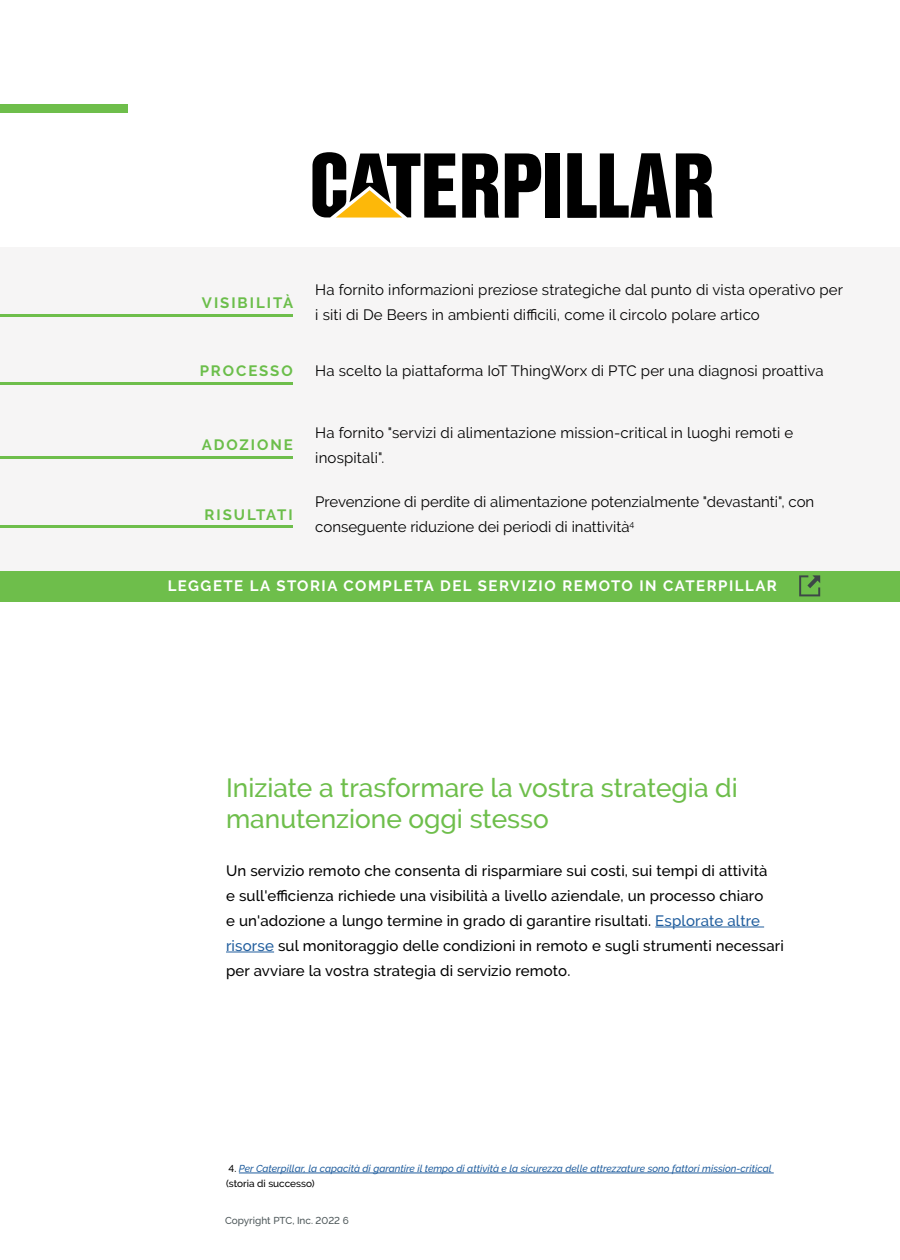
<style>
.page{position:relative;width:900px;height:1260px;background:#fff}
.page>*{position:absolute;margin:0;border:0;box-sizing:border-box;transform-origin:0 0}
.t1{font:500 26.25px/31.5px "PTC Raleway";color:#6ebe4b}
.t2{font:15px/25px "Raleway";letter-spacing:.01em;color:#000}
.t3{font:500 15px/25px "PTC Raleway";letter-spacing:.01em;color:#000}
.t4{font:700 15px "Raleway";letter-spacing:.1em;color:#fff}
.t5{font:700 15px "PTC Raleway";letter-spacing:.13em;color:#6bbe4a}
.t6{font:italic 500 10px/15px "PTC Raleway";color:#215e9e}
.t7{font:500 10px "PTC Raleway";color:#4e585a}
.s1{color:#215e9e}
.s2{font-style:normal;color:#000}
</style>
<div class="page">
<div style="left:0;top:104px;width:128px;height:8px;background:#6ebe4b"></div>
<hr style="left:655px;top:927px;width:109px;height:1px;background:#215e9e">
<hr style="left:226px;top:952px;width:48px;height:1px;background:#215e9e">
<hr style="left:239px;top:1173px;width:535px;height:1px;background:#215e9e">
<div style="left:0;top:247px;width:900px;height:354px;background:#f6f5f5"></div>
<hr style="left:0;top:315px;width:293px;height:2px;background:#6ebe4b">
<hr style="left:0;top:383px;width:293px;height:2px;background:#6ebe4b">
<hr style="left:0;top:456px;width:293px;height:3px;background:#6ebe4b">
<hr style="left:0;top:525px;width:293px;height:3px;background:#6ebe4b">
<svg style="left:462px;top:153px;width:37px;height:65px"></svg>
<div style="left:546px;top:153px;width:14px;height:65px;background:#000"></div>
<svg style="left:568px;top:153px;width:145px;height:65px"></svg>
<svg style="left:505px;top:153px;width:36px;height:65px"></svg>
<svg style="left:312px;top:152px;width:144px;height:66px"></svg>
<div style="left:0;top:571px;width:900px;height:30px;background:#6ebe4b"></div>
<svg style="left:799px;top:575px;width:21px;height:21px"></svg>
<p class="t5" style="left:202px;top:294px;width:93px">VISIBILITÀ</p>
<p class="t2" style="left:315px;top:277px;width:529px">Ha fornito informazioni preziose strategiche dal punto di vista operativo per i siti di De Beers in ambienti difficili, come il circolo polare artico</p>
<p class="t5" style="left:200px;top:363px;width:95px">PROCESSO</p>
<p class="t2" style="left:315px;top:359px;width:510px">Ha scelto la piattaforma IoT ThingWorx di PTC per una diagnosi proattiva</p>
<p class="t5" style="left:202px;top:436px;width:92px">ADOZIONE</p>
<p class="t5" style="left:205px;top:506px;width:90px">RISULTATI</p>
<p class="t2" style="left:315px;top:420px;width:480px">Ha fornito "servizi di alimentazione mission-critical in luoghi remoti e inospitali".</p>
<p class="t2" style="left:315px;top:489px;width:501px">Prevenzione di perdite di alimentazione potenzialmente "devastanti", con conseguente riduzione dei periodi di inattività<sup>4</sup></p>
<p class="t4" style="left:168px;top:577px;width:611px">LEGGETE LA STORIA COMPLETA DEL SERVIZIO REMOTO IN CATERPILLAR</p>
<h1 class="t1" style="left:226px;top:772px;width:513px">Iniziate a trasformare la vostra strategia di manutenzione oggi stesso</h1>
<p class="t3" style="left:226px;top:858px;width:559px">Un servizio remoto che consenta di risparmiare sui costi, sui tempi di attività<br>e sull'efficienza richiede una visibilità a livello aziendale, un processo chiaro<br>e un'adozione a lungo termine in grado di garantire risultati. <span class="s1">Esplorate altre risorse</span> sul monitoraggio delle condizioni in remoto e sugli strumenti necessari per avviare la vostra strategia di servizio remoto.</p>
<p class="t6" style="left:226px;top:1161px;width:547px"><span class="s2">4.</span> Per Caterpillar, la capacità di garantire il tempo di attività e la sicurezza delle attrezzature sono fattori mission-critical <span class="s2">(storia di successo)</span></p>
<p class="t7" style="left:225px;top:1215px;width:125px">Copyright PTC, Inc. 2022 6</p>
</div>
